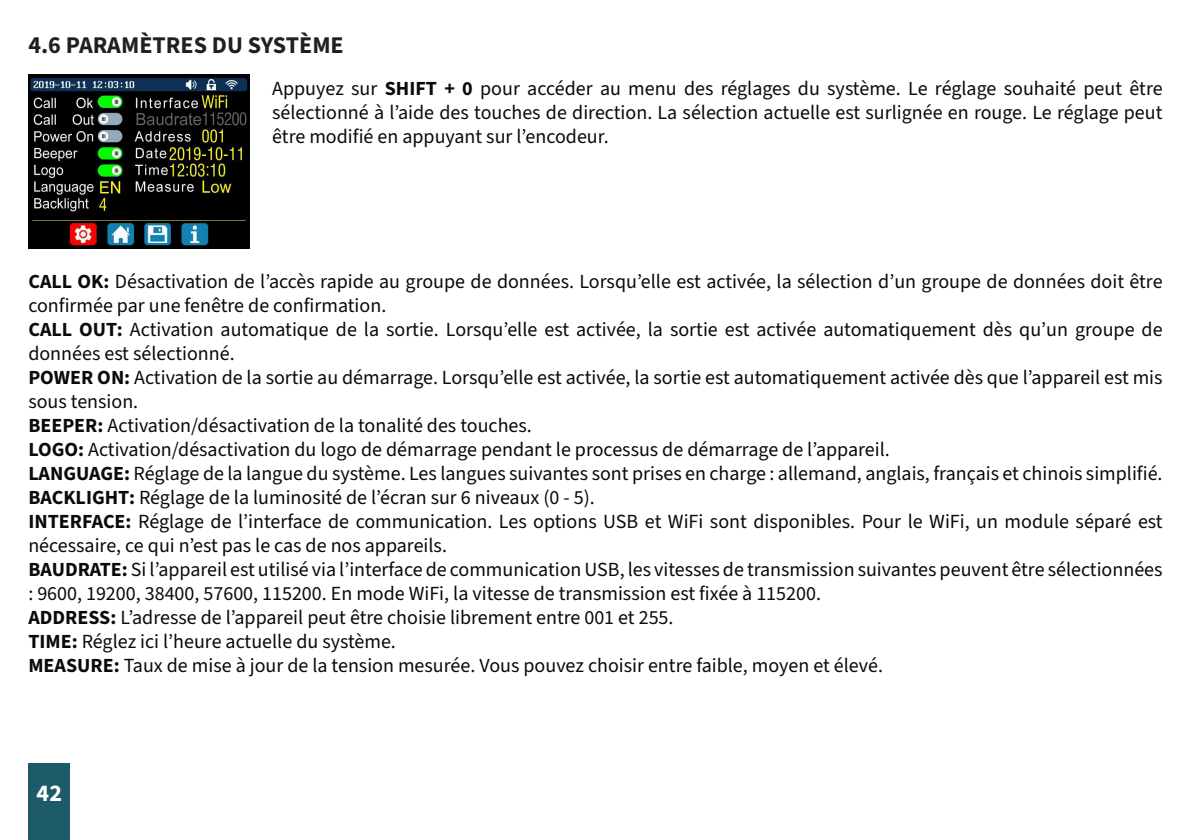
<style>
.page{position:relative;width:1191px;height:840px;background:#fff}
.page>*{position:absolute;margin:0;border:0;box-sizing:border-box;transform-origin:0 0}
.t1{font:700 24px "Source Sans 3";color:#231f20}
.t2{font:700 24px "Source Sans 3";color:#fff}
.Default{font:20px/24px "Source Sans 3";color:#0a0a0a}
.s1{font-weight:700}
</style>
<div class="page">
<img style="left:28px;top:75px;width:222px;height:173px">
<div style="left:28px;top:763px;width:42px;height:76px;background:#1d5b69"></div>
<p class="t1" style="left:28px;top:29px;width:317px">4.6 PARAMÈTRES DU SYSTÈME</p>
<p class="Default" style="left:272px;top:77px;width:892px;text-align:justify">Appuyez sur <span class="s1">SHIFT + 0</span> pour accéder au menu des réglages du système. Le réglage souhaité peut être sélectionné à l’aide des touches de direction. La sélection actuelle est surlignée en rouge. Le réglage peut être modifié en appuyant sur l’encodeur.</p>
<p class="Default" style="left:28px;top:269px;width:1135px"><span class="s1">CALL OK:</span> Désactivation de l’accès rapide au groupe de données. Lorsqu’elle est activée, la sélection d’un groupe de données doit être confirmée par une fenêtre de confirmation.</p>
<p class="Default" style="left:28px;top:317px;width:1135px"><span class="s1">CALL OUT:</span> Activation automatique de la sortie. Lorsqu’elle est activée, la sortie est activée automatiquement dès qu’un groupe de données est sélectionné.</p>
<p class="Default" style="left:28px;top:365px;width:1135px"><span class="s1">POWER ON:</span> Activation de la sortie au démarrage. Lorsqu’elle est activée, la sortie est automatiquement activée dès que l’appareil est mis sous tension.</p>
<p class="Default" style="left:28px;top:413px;width:505px"><span class="s1">BEEPER:</span> Activation/désactivation de la tonalité des touches.</p>
<p class="Default" style="left:28px;top:437px;width:863px"><span class="s1">LOGO:</span> Activation/désactivation du logo de démarrage pendant le processus de démarrage de l’appareil.</p>
<p class="Default" style="left:28px;top:461px;width:1135px"><span class="s1">LANGUAGE:</span> Réglage de la langue du système. Les langues suivantes sont prises en charge : allemand, anglais, français et chinois simplifié.</p>
<p class="Default" style="left:28px;top:485px;width:568px"><span class="s1">BACKLIGHT:</span> Réglage de la luminosité de l’écran sur 6 niveaux (0 - 5).</p>
<p class="Default" style="left:28px;top:509px;width:1135px"><span class="s1">INTERFACE:</span> Réglage de l’interface de communication. Les options USB et WiFi sont disponibles. Pour le WiFi, un module séparé est nécessaire, ce qui n’est pas le cas de nos appareils.</p>
<p class="Default" style="left:28px;top:557px;width:1135px"><span class="s1">BAUDRATE:</span> Si l’appareil est utilisé via l’interface de communication USB, les vitesses de transmission suivantes peuvent être sélectionnées : 9600, 19200, 38400, 57600, 115200. En mode WiFi, la vitesse de transmission est fixée à 115200.</p>
<p class="Default" style="left:28px;top:605px;width:646px"><span class="s1">ADDRESS:</span> L’adresse de l’appareil peut être choisie librement entre 001 et 255.</p>
<p class="Default" style="left:28px;top:629px;width:369px"><span class="s1">TIME:</span> Réglez ici l’heure actuelle du système.</p>
<p class="Default" style="left:28px;top:653px;width:856px"><span class="s1">MEASURE:</span> Taux de mise à jour de la tension mesurée. Vous pouvez choisir entre faible, moyen et élevé.</p>
<p class="t2" style="left:37px;top:777px;width:27px">42</p>
</div>
